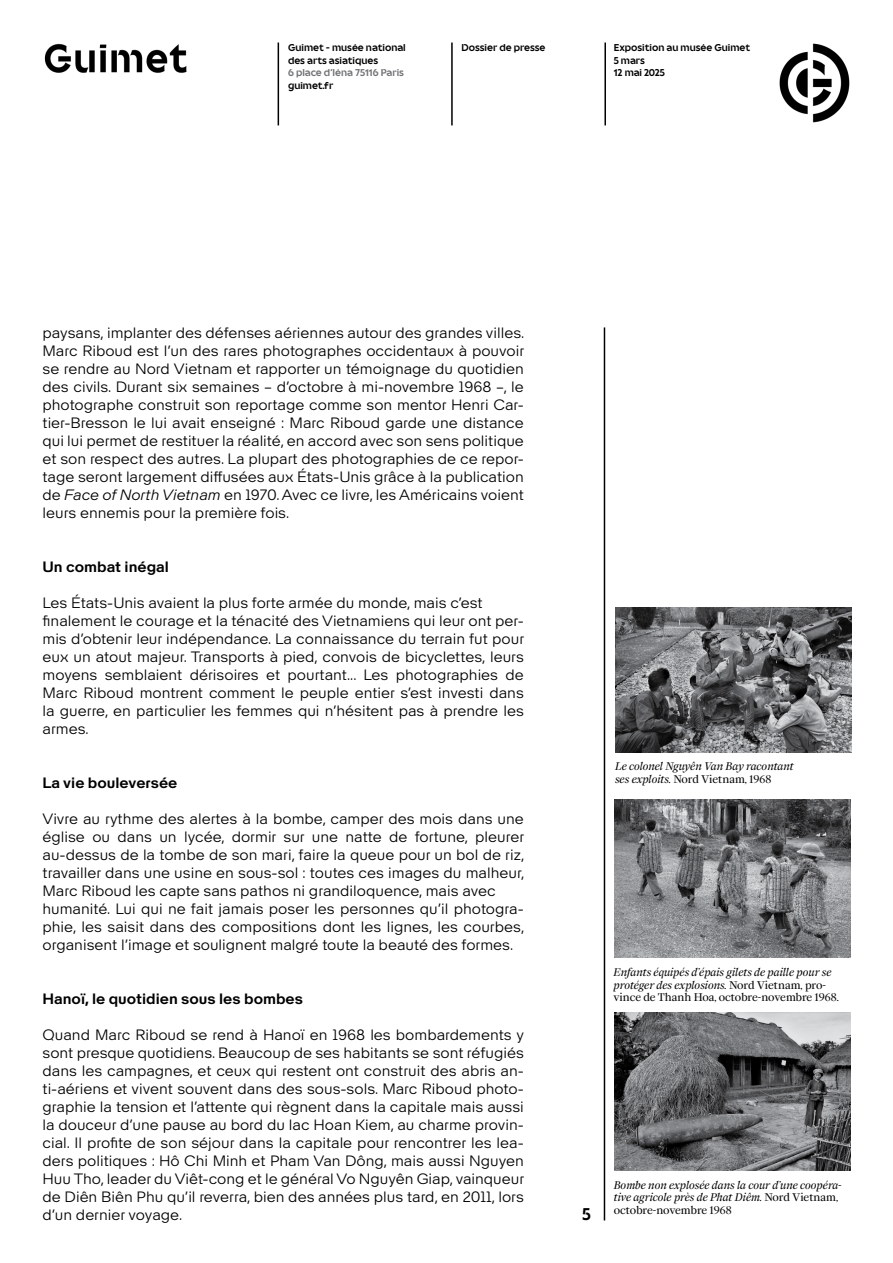
<style>
.page{position:relative;width:893px;height:1263px;background:#fff}
.page>*{position:absolute;margin:0;border:0;box-sizing:border-box;transform-origin:0 0}
.t1{font:18px "Guimet 09 01 25 Bold";color:#000}
.t2{font:300 15px/18px "Citizen Grotesk";color:#000;text-align:justify}
.t3{font:600 15px "Citizen Grotesk";color:#000}
.t4{font:italic 10.5px/12.6px "ES Face";color:#000}
.t5{font:10.5px/12.6px "Guimet 09 01 25 Bold";color:#000}
.t6{font:10.5px "Guimet 09 01 25 Bold";color:#717275}
.s1{font-style:italic}
.s2{font-style:normal}
</style>
<div class="page">
<img style="left:44px;top:43px;width:143px;height:30px">
<hr style="left:278px;top:43px;width:1px;height:82px;background:#000">
<img style="left:779px;top:43px;width:71px;height:80px">
<hr style="left:451px;top:43px;width:2px;height:82px;background:#000">
<hr style="left:604px;top:43px;width:2px;height:82px;background:#000">
<hr style="left:604px;top:327px;width:1px;height:893px;background:#000">
<img style="left:614px;top:800px;width:236px;height:157px">
<img style="left:615px;top:607px;width:236px;height:145px">
<img style="left:614px;top:1013px;width:237px;height:157px">
<p class="t5" style="left:288px;top:41px;width:119px">Guimet - musée national des arts asiatiques</p>
<p class="t6" style="left:288px;top:67px;width:117px">6 place d’Iéna 75116 Paris</p>
<p class="t5" style="left:288px;top:79px;width:47px">guimet.fr</p>
<p class="t5" style="left:461px;top:41px;width:86px">Dossier de presse</p>
<p class="t5" style="left:614px;top:41px;width:138px">Exposition au musée Guimet<br>5 mars<br>12 mai 2025</p>
<p class="t2" style="left:43px;top:323px;width:483px">paysans, implanter des défenses aériennes autour des grandes villes.<br>Marc Riboud est l’un des rares photographes occidentaux à pouvoir se rendre au Nord Vietnam et rapporter un témoignage du quotidien des civils. Durant six semaines – d’octobre à mi-novembre 1968 –, le photographe construit son reportage comme son mentor Henri Car&shy;tier-Bresson le lui avait enseigné : Marc Riboud garde une distance qui lui permet de restituer la réalité, en accord avec son sens politique et son respect des autres. La plupart des photographies de ce repor&shy;tage seront largement diffusées aux États-Unis grâce à la publication de <span class="s1">Face of North Vietnam</span> en 1970. Avec ce livre, les Américains voient leurs ennemis pour la première fois.</p>
<p class="t3" style="left:43px;top:555px;width:128px">Un combat inégal</p>
<p class="t2" style="left:43px;top:593px;width:483px;text-align:left">Les États-Unis avaient la plus forte armée du monde, mais c’est finalement le courage et la ténacité des Vietnamiens qui leur ont per&shy;mis d’obtenir leur indépendance. La connaissance du terrain fut pour eux un atout majeur. Transports à pied, convois de bicyclettes, leurs moyens semblaient dérisoires et pourtant... Les photographies de Marc Riboud montrent comment le peuple entier s’est investi dans la guerre, en particulier les femmes qui n’hésitent pas à prendre les armes.</p>
<p class="t3" style="left:43px;top:771px;width:136px">La vie bouleversée</p>
<p class="t2" style="left:43px;top:809px;width:483px;text-align:left">Vivre au rythme des alertes à la bombe, camper des mois dans une église ou dans un lycée, dormir sur une natte de fortune, pleurer au-dessus de la tombe de son mari, faire la queue pour un bol de riz, travailler dans une usine en sous-sol : toutes ces images du malheur, Marc Riboud les capte sans pathos ni grandiloquence, mais avec humanité. Lui qui ne fait jamais poser les personnes qu’il photogra&shy;phie, les saisit dans des compositions dont les lignes, les courbes, organisent l’image et soulignent malgré toute la beauté des formes.</p>
<p class="t3" style="left:43px;top:987px;width:262px">Hanoï, le quotidien sous les bombes</p>
<p class="t2" style="left:43px;top:1025px;width:483px">Quand Marc Riboud se rend à Hanoï en 1968 les bombardements y sont presque quotidiens. Beaucoup de ses habitants se sont réfugiés dans les campagnes, et ceux qui restent ont construit des abris an&shy;ti-aériens et vivent souvent dans des sous-sols. Marc Riboud photo&shy;graphie la tension et l’attente qui règnent dans la capitale mais aussi la douceur d’une pause au bord du lac Hoan Kiem, au charme provin&shy;cial. Il profite de son séjour dans la capitale pour rencontrer les lea&shy;ders politiques : Hô Chi Minh et Pham Van Dông, mais aussi Nguyen Huu Tho, leader du Viêt-cong et le général Vo Nguyên Giap, vainqueur de Diên Biên Phu qu’il reverra, bien des années plus tard, en 2011, lors d’un dernier voyage.</p>
<p class="t4" style="left:615px;top:759px;width:180px">Le colonel Nguyên Van Bay racontant ses exploits. <span class="s2">Nord Vietnam, 1968</span></p>
<p class="t4" style="left:614px;top:965px;width:227px">Enfants équipés d’épais gilets de paille pour se protéger des explosions. <span class="s2">Nord Vietnam, pro&shy;vince de Thanh Hoa, octobre-novembre 1968.</span></p>
<p class="t1" style="left:582px;top:1203px;width:10px">5</p>
<p class="t4" style="left:614px;top:1178px;width:229px">Bombe non explosée dans la cour d’une coopéra&shy;tive agricole près de Phat Diêm. <span class="s2">Nord Vietnam, octobre-novembre 1968</span></p>
</div>
